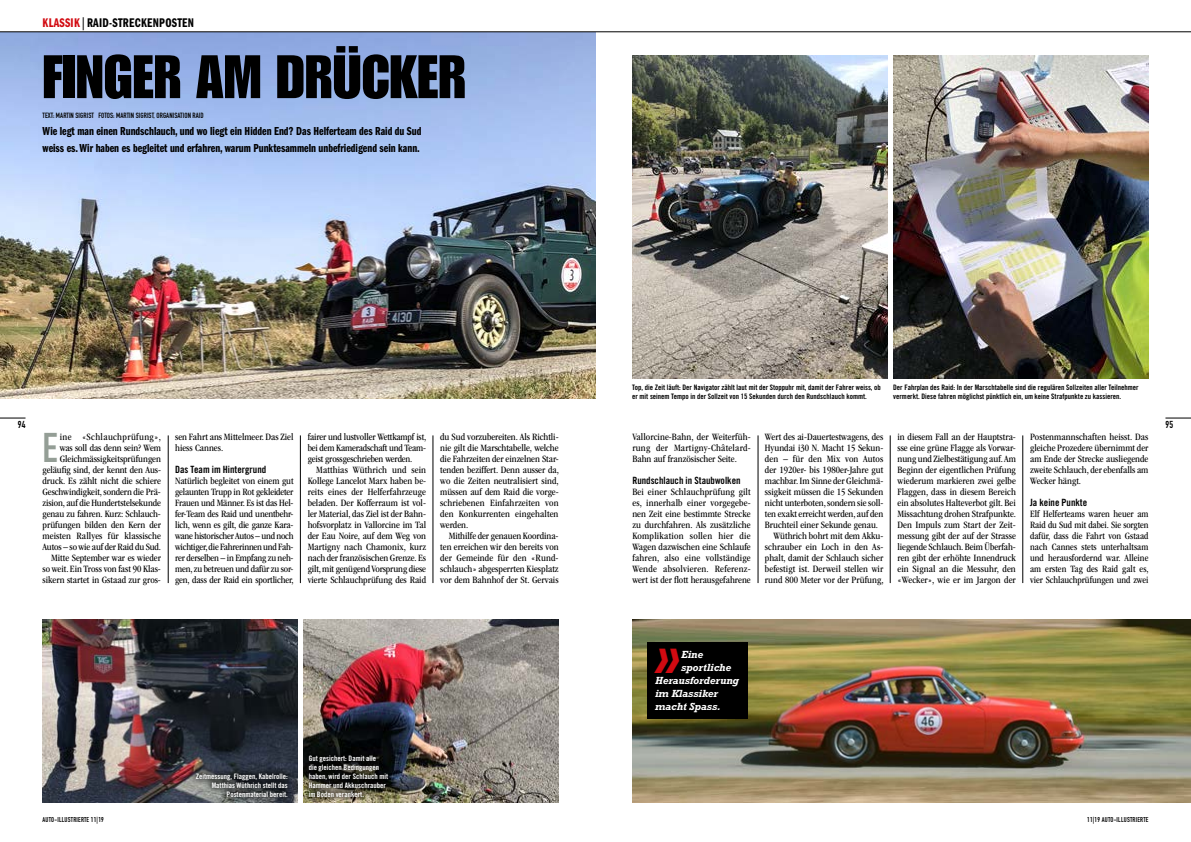
<style>
.page{position:relative;width:1191px;height:842px;background:#fff}
.page>*{position:absolute;margin:0;border:0;box-sizing:border-box;transform-origin:0 0}
.t1{font:60px "Impact LT Std";color:#000}
.t2{font:italic 700 51.5px "Rockwell Std";color:#d20a11;scale:.88 1}
.t3{font:40.9px "DIN Engschrift Std";color:#949e96}
.t4{font:13px "ITC Franklin Gothic Std Dm Cp";letter-spacing:.02em;color:#000}
.t5{font:12px/17px "ITC Franklin Gothic Std Dm Cp";color:#000}
.t6{font:italic 700 10.5px "Rockwell Std";color:#fff}
.t7{font:condensed 10px/11px "ITC Garamond Std";color:#000;text-align:justify}
.t8{font:10px "Trade Gothic LT Std Bd Cn 20";color:#000}
.t9{font:10px "DIN Engschrift Std";color:#000}
.t10{font:7.5px/9px "Trade Gothic LT Std Bd Cn 20";color:#000}
.t11{font:7.5px/9px "Trade Gothic LT Std Bd Cn 20";color:#fff;text-align:right}
.t12{font:7.5px "DIN Engschrift Std";letter-spacing:.01em;color:#000}
.t13{font:7px "DIN Engschrift Std";letter-spacing:.03em;color:#000}
.s1{color:#d20a11}
.s2{font-family:"ITC Franklin Gothic Std Bk Cp"}
</style>
<div class="page">
<img style="left:43px;top:620px;width:254px;height:182px">
<div style="left:188px;top:766px;width:106px;height:38px;background:#000;opacity:.75"></div>
<img style="left:0;top:33px;width:595px;height:366px">
<img style="left:303px;top:620px;width:255px;height:182px">
<img style="left:632px;top:55px;width:255px;height:323px">
<img style="left:893px;top:55px;width:255px;height:323px">
<img style="left:632px;top:620px;width:559px;height:182px">
<div style="left:646px;top:642px;width:101px;height:76px;background:#000"></div>
<div style="left:302px;top:748px;width:93px;height:56px;background:#000;opacity:.75"></div>
<hr style="left:168px;top:435px;width:1px;height:148px;background:#000">
<hr style="left:758px;top:435px;width:1px;height:148px;background:#000">
<hr style="left:300px;top:435px;width:1px;height:148px;background:#000">
<hr style="left:890px;top:435px;width:1px;height:148px;background:#000">
<hr style="left:433px;top:435px;width:1px;height:148px;background:#000">
<hr style="left:1022px;top:435px;width:1px;height:148px;background:#000">
<svg style="left:0;top:418px;width:26px;height:1px"></svg>
<svg style="left:1165px;top:418px;width:26px;height:1px"></svg>
<hr style="left:0;top:32px;width:1191px;height:1px;background:#000">
<h3 class="t4" style="left:43px;top:16px;width:153px"><span class="s1">KLASSIK</span><span class="s2">|</span>RAID-STRECKENPOSTEN</h3>
<h1 class="t1" style="left:43px;top:42px;width:425px">FINGER AM DRÜCKER</h1>
<p class="t12" style="left:43px;top:111px;width:163px">TEXT: MARTIN SIGRIST FOTOS: MARTIN SIGRIST, ORGANISATION RAID</p>
<p class="t5" style="left:43px;top:122px;width:380px">Wie legt man einen Rundschlauch, und wo liegt ein Hidden End? Das Helferteam des Raid du Sud weiss es. Wir haben es begleitet und erfahren, warum Punktesammeln unbefriedigend sein kann.</p>
<p class="t10" style="left:632px;top:382px;width:250px">Top, die Zeit läuft: Der Navigator zählt laut mit der Stoppuhr mit, damit der Fahrer weiss, ob er mit seinem Tempo in der Sollzeit von 15 Sekunden durch den Rundschlauch kommt.</p>
<p class="t10" style="left:893px;top:382px;width:247px">Der Fahrplan des Raid: In der Marschtabelle sind die regulären Sollzeiten aller Teilnehmer vermerkt. Diese fahren möglichst pünktlich ein, um keine Strafpunkte zu kassieren.</p>
<p class="t9" style="left:18px;top:419px;width:9px">94</p>
<p class="t9" style="left:1165px;top:419px;width:9px">95</p>
<h3 class="t3" style="left:43px;top:424px;width:17px">E</h3>
<p class="t7" style="left:43px;top:431px;width:120px;text-align:right">ine «Schlauchprüfung»,<br>was soll das denn sein? Wem<br>Gleichmässigkeitsprüfungen geläufig sind, der kennt den Aus&shy;druck. Es zählt nicht die schiere<br>Geschwindigkeit, sondern die Prä&shy;zision, auf die Hundertstelsekunde genau zu fahren. Kurz: Schlauch&shy;prüfungen bilden den Kern der meisten Rallyes für klassische<br>Autos – so wie auf der Raid du Sud.<br>Mitte September war es wieder so weit. Ein Tross von fast 90 Klas&shy;sikern startet in Gstaad zur gros-</p>
<p class="t7" style="left:175px;top:431px;width:120px">sen Fahrt ans Mittelmeer. Das Ziel hiess Cannes.</p>
<p class="t8" style="left:175px;top:463px;width:93px">Das Team im Hintergrund</p>
<p class="t7" style="left:175px;top:475px;width:120px">Natürlich begleitet von einem gut gelaunten Trupp in Rot gekleideter Frauen und Männer. Es ist das Hel&shy;fer-Team des Raid und unentbehr&shy;lich, wenn es gilt, die ganze Kara&shy;wane historischer Autos – und noch wichtiger, die Fahrerinnen und Fah&shy;rer derselben – in Empfang zu neh&shy;men, zu betreuen und dafür zu sor&shy;gen, dass der Raid ein sportlicher,</p>
<p class="t7" style="left:308px;top:431px;width:120px">fairer und lustvoller Wettkampf ist, bei dem Kameradschaft und Team&shy;geist grossgeschrieben werden.</p>
<p class="t7" style="left:308px;top:464px;width:120px;text-indent:8px">Matthias Wüthrich und sein Kollege Lancelot Marx haben be&shy;reits eines der Helferfahrzeuge beladen. Der Kofferraum ist vol&shy;ler Material, das Ziel ist der Bahn&shy;hofsvorplatz in Vallorcine im Tal der Eau Noire, auf dem Weg von Martigny nach Chamonix, kurz nach der französischen Grenze. Es gilt, mit genügend Vorsprung diese vierte Schlauchprüfung des Raid</p>
<p class="t7" style="left:440px;top:431px;width:120px">du Sud vorzubereiten. Als Richtli&shy;nie gilt die Marschtabelle, welche die Fahrzeiten der einzelnen Star&shy;tenden beziffert. Denn ausser da, wo die Zeiten neutralisiert sind, müssen auf dem Raid die vorge&shy;schriebenen Einfahrzeiten von den Konkurrenten eingehalten werden.</p>
<p class="t7" style="left:440px;top:530px;width:120px;text-indent:8px">Mithilfe der genauen Koordina&shy;ten erreichen wir den bereits von der Gemeinde für den «Rund&shy;schlauch» abgesperrten Kiesplatz vor dem Bahnhof der St. Gervais</p>
<p class="t11" style="left:196px;top:771px;width:93px">Zeitmessung, Flaggen, Kabelrolle:<br>Matthias Wüthrich stellt das<br>Postenmaterial bereit.</p>
<p class="t11" style="left:309px;top:753px;width:81px;text-align:left">Gut gesichert: Damit alle<br>die gleichen Bedingungen haben, wird der Schlauch mit<br>Hammer und Akkuschrauber im Boden verankert.</p>
<p class="t7" style="left:632px;top:431px;width:120px">Vallorcine-Bahn, der Weiterfüh&shy;rung der Martigny-Châtelard-Bahn auf französischer Seite.</p>
<p class="t8" style="left:632px;top:474px;width:110px">Rundschlauch in Staubwolken</p>
<p class="t7" style="left:632px;top:486px;width:120px">Bei einer Schlauchprüfung gilt es, innerhalb einer vorgegebe&shy;nen Zeit eine bestimmte Strecke zu durchfahren. Als zusätzliche Komplikation sollen hier die Wagen dazwischen eine Schlaufe fahren, also eine vollständige Wende absolvieren. Referenz&shy;wert ist der flott herausgefahrene</p>
<p class="t7" style="left:765px;top:431px;width:120px">Wert des ai-Dauertestwagens, des</p>
<p class="t7" style="left:765px;top:442px;width:120px">Hyundai i30 N. Macht 15 Sekun-</p>
<p class="t7" style="left:765px;top:453px;width:120px">den – für den Mix von Autos</p>
<p class="t7" style="left:765px;top:464px;width:120px">der 1920er- bis 1980er-Jahre gut</p>
<p class="t7" style="left:765px;top:475px;width:120px">machbar. Im Sinne der Gleichmä-</p>
<p class="t7" style="left:765px;top:486px;width:120px">ssigkeit müssen die 15 Sekunden</p>
<p class="t7" style="left:765px;top:497px;width:120px">nicht unterboten, sondern sie soll-</p>
<p class="t7" style="left:765px;top:508px;width:120px">ten exakt erreicht werden, auf den</p>
<p class="t7" style="left:765px;top:519px;width:115px">Bruchteil einer Sekunde genau.</p>
<p class="t7" style="left:773px;top:530px;width:111px">Wüthrich bohrt mit dem Akku-</p>
<p class="t7" style="left:765px;top:541px;width:120px">schrauber ein Loch in den As-</p>
<p class="t7" style="left:765px;top:552px;width:120px">phalt, damit der Schlauch sicher</p>
<p class="t7" style="left:765px;top:563px;width:120px">befestigt ist. Derweil stellen wir</p>
<p class="t7" style="left:765px;top:574px;width:120px">rund 800 Meter vor der Prüfung,</p>
<p class="t7" style="left:897px;top:431px;width:120px">in diesem Fall an der Hauptstra&shy;sse eine grüne Flagge als Vorwar&shy;nung und Zielbestätigung auf. Am Beginn der eigentlichen Prüfung wiederum markieren zwei gelbe Flaggen, dass in diesem Bereich ein absolutes Halteverbot gilt. Bei Missachtung drohen Strafpunkte.<br>Den Impuls zum Start der Zeit&shy;messung gibt der auf der Strasse liegende Schlauch. Beim Überfah&shy;ren gibt der erhöhte Innendruck ein Signal an die Messuhr, den «Wecker», wie er im Jargon der</p>
<p class="t7" style="left:1030px;top:431px;width:120px">Postenmannschaften heisst. Das gleiche Prozedere übernimmt der am Ende der Strecke ausliegende zweite Schlauch, der ebenfalls am Wecker hängt.</p>
<p class="t8" style="left:1030px;top:496px;width:59px">Ja keine Punkte</p>
<p class="t7" style="left:1030px;top:508px;width:120px">Elf Helferteams waren heuer am Raid du Sud mit dabei. Sie sorgten dafür, dass die Fahrt von Gstaad nach Cannes stets unterhaltsam und herausfordernd war. Alleine am ersten Tag des Raid galt es, vier Schlauchprüfungen und zwei</p>
<h2 class="t2" style="left:655px;top:625px;width:29px">»</h2>
<p class="t6" style="left:681px;top:648px;width:24px">Eine</p>
<p class="t6" style="left:681px;top:661px;width:52px">sportliche</p>
<p class="t6" style="left:655px;top:674px;width:85px">Herausforderung</p>
<p class="t6" style="left:655px;top:687px;width:64px">im Klassiker</p>
<p class="t6" style="left:655px;top:700px;width:67px">macht Spass.</p>
<p class="t13" style="left:43px;top:816px;width:63px">AUTO-ILLUSTRIERTE 11|19</p>
<p class="t13" style="left:1087px;top:816px;width:63px">11|19 AUTO-ILLUSTRIERTE</p>
</div>
